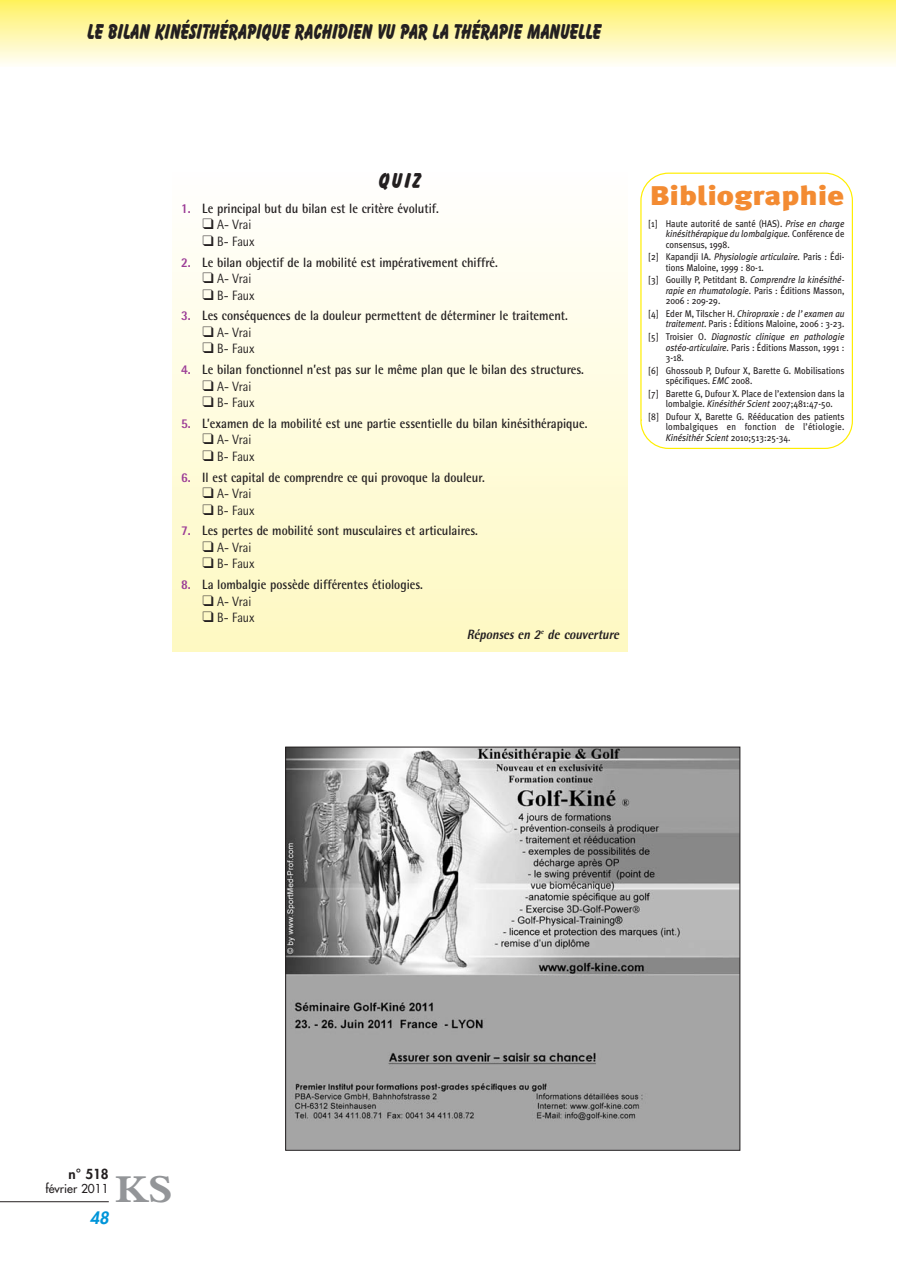
<style>
.page{position:relative;width:898px;height:1268px;background:#fff}
.page>*{position:absolute;margin:0;border:0;box-sizing:border-box;transform-origin:0 0}
.t1{font:700 41.25px "Bembo";color:#939598;scale:1.1 1}
.t2{font:900 27px "Meta Plus";color:#f38b32;scale:1.2 1}
.t3{font:800 22.5px "Balloon D";color:#231f20;scale:.8 1}
.t4{font:800 22.5px "Balloon D";color:#231f20;scale:.9 1}
.t5{font:italic 800 16.5px "Futura";color:#0095d9}
.t6{font:700 13.5px "Rotis Semi Sans";color:#231f20;scale:.9 1}
.t7{font:13.5px "Rotis Semi Sans";color:#231f20;scale:.9 1}
.t8{font:italic 800 13.5px "Rotis Semi Sans";color:#231f20;scale:.9 1}
.t9{font:800 13.5px "Futura";color:#231f20}
.t10{font:12px "Futura";color:#231f20}
.t11{font:9.75px/10.5px "Meta Plus";color:#231f20;text-align:justify;scale:.9 1}
.t12{font:italic 9.75px/10.5px "Meta Plus";color:#231f20;text-align:justify;scale:.9 1}
.s1{font-weight:800;color:#9c3d96}
.s2{font-style:italic}
.s3{font-style:normal}
</style>
<div class="page">
<hr style="left:0;top:1201px;width:109px;height:1px;background:#231f20">
<div style="left:0;top:0;width:895px;height:66px;background:linear-gradient(to bottom,#fff160,#fffdf5)"></div>
<svg style="left:640px;top:173px;width:213px;height:276px"></svg>
<div style="left:173px;top:173px;width:455px;height:478px;background:linear-gradient(to bottom,#fffffe,#fef9c1)"></div>
<img style="left:287px;top:749px;width:451px;height:400px">
<h3 class="t3" style="left:88px;top:18px;width:644px">LE BILAN KINÉSITHÉRAPIQUE RACHIDIEN VU PAR LA THÉRAPIE MANUELLE</h3>
<h3 class="t4" style="left:379px;top:167px;width:49px">QUIZ</h3>
<h3 class="t6" style="left:181px;top:200px;width:288px"><span class="s1">1.</span> Le principal but du bilan est le critère évolutif.</h3>
<h3 class="t7" style="left:202px;top:217px;width:56px">❑ A- Vrai</h3>
<h3 class="t7" style="left:202px;top:233px;width:60px">❑ B- Faux</h3>
<h3 class="t6" style="left:181px;top:254px;width:354px"><span class="s1">2.</span> Le bilan objectif de la mobilité est impérativement chiffré.</h3>
<h3 class="t7" style="left:202px;top:271px;width:56px">❑ A- Vrai</h3>
<h3 class="t7" style="left:202px;top:287px;width:60px">❑ B- Faux</h3>
<h3 class="t6" style="left:181px;top:307px;width:431px"><span class="s1">3.</span> Les conséquences de la douleur permettent de déterminer le traitement.</h3>
<h3 class="t7" style="left:202px;top:324px;width:56px">❑ A- Vrai</h3>
<h3 class="t7" style="left:202px;top:341px;width:60px">❑ B- Faux</h3>
<h3 class="t6" style="left:181px;top:361px;width:449px"><span class="s1">4.</span> Le bilan fonctionnel n’est pas sur le même plan que le bilan des structures.</h3>
<h3 class="t7" style="left:202px;top:378px;width:56px">❑ A- Vrai</h3>
<h3 class="t7" style="left:202px;top:395px;width:60px">❑ B- Faux</h3>
<h3 class="t6" style="left:181px;top:415px;width:453px"><span class="s1">5.</span> L’examen de la mobilité est une partie essentielle du bilan kinésithérapique.</h3>
<h3 class="t7" style="left:202px;top:432px;width:56px">❑ A- Vrai</h3>
<h3 class="t7" style="left:202px;top:448px;width:60px">❑ B- Faux</h3>
<h3 class="t6" style="left:181px;top:469px;width:339px"><span class="s1">6.</span> Il est capital de comprendre ce qui provoque la douleur.</h3>
<h3 class="t7" style="left:202px;top:486px;width:56px">❑ A- Vrai</h3>
<h3 class="t7" style="left:202px;top:502px;width:60px">❑ B- Faux</h3>
<h3 class="t6" style="left:181px;top:523px;width:331px"><span class="s1">7.</span> Les pertes de mobilité sont musculaires et articulaires.</h3>
<h3 class="t7" style="left:202px;top:539px;width:56px">❑ A- Vrai</h3>
<h3 class="t7" style="left:202px;top:556px;width:60px">❑ B- Faux</h3>
<h3 class="t6" style="left:181px;top:576px;width:270px"><span class="s1">8.</span> La lombalgie possède différentes étiologies.</h3>
<h3 class="t7" style="left:202px;top:593px;width:56px">❑ A- Vrai</h3>
<h3 class="t7" style="left:202px;top:610px;width:60px">❑ B- Faux</h3>
<h3 class="t8" style="left:467px;top:625px;width:174px">Réponses en 2<sup>e</sup> de couverture</h3>
<h2 class="t2" style="left:649px;top:180px;width:164px">Bibliographie</h2>
<p class="t11" style="left:666px;top:218px;width:200px;text-indent:-17px">[1] Haute autorité de santé (HAS). <span class="s2">Prise en charge kinésithérapique du lombalgique.</span> Conférence de consensus, 1998.</p>
<p class="t11" style="left:666px;top:251px;width:200px;text-indent:-17px">[2] Kapandji IA. <span class="s2">Physiologie articulaire.</span> Paris : Édi&shy;tions Maloine, 1999 : 80-1.</p>
<p class="t11" style="left:666px;top:275px;width:200px;text-indent:-17px">[3] Gouilly P, Petitdant B. <span class="s2">Comprendre la kinésithé&shy;rapie en rhumatologie.</span> Paris : Éditions Masson, 2006 : 209-29.</p>
<p class="t11" style="left:649px;top:308px;width:219px;text-align:right">[4] Eder M, Tilscher H. <span class="s2">Chiropraxie : de l’examen au traitement.</span> Paris : Éditions Maloine, 2006 : 3-23.</p>
<p class="t12" style="left:666px;top:331px;width:200px;text-indent:-17px"><span class="s3">[5] Troisier O.</span> Diagnostic clinique en pathologie ostéo-articulaire. <span class="s3">Paris : Éditions Masson, 1991 :<br>3-18.</span></p>
<p class="t11" style="left:666px;top:365px;width:200px;text-indent:-17px">[6] Ghossoub P, Dufour X, Barette G. Mobilisations spécifiques. <span class="s2">EMC</span> 2008.</p>
<p class="t11" style="left:649px;top:388px;width:219px;text-align:center">[7] Barette G, Dufour X. Place de l’extension dans la lombalgie. <span class="s2">Kinésithér Scient</span> 2007;481:47-50.</p>
<p class="t11" style="left:666px;top:411px;width:200px;text-indent:-17px">[8] Dufour X, Barette G. Rééducation des patients lombalgiques en fonction de l’étiologie.<br><span class="s2">Kinésithér Scient</span> 2010;513:25-34.</p>
<h3 class="t9" style="left:68px;top:1165px;width:42px">n° 518</h3>
<p class="t10" style="left:45px;top:1180px;width:65px">février 2011</p>
<h1 class="t1" style="left:115px;top:1166px;width:54px">KS</h1>
<h3 class="t5" style="left:90px;top:1207px;width:21px">48</h3>
</div>
